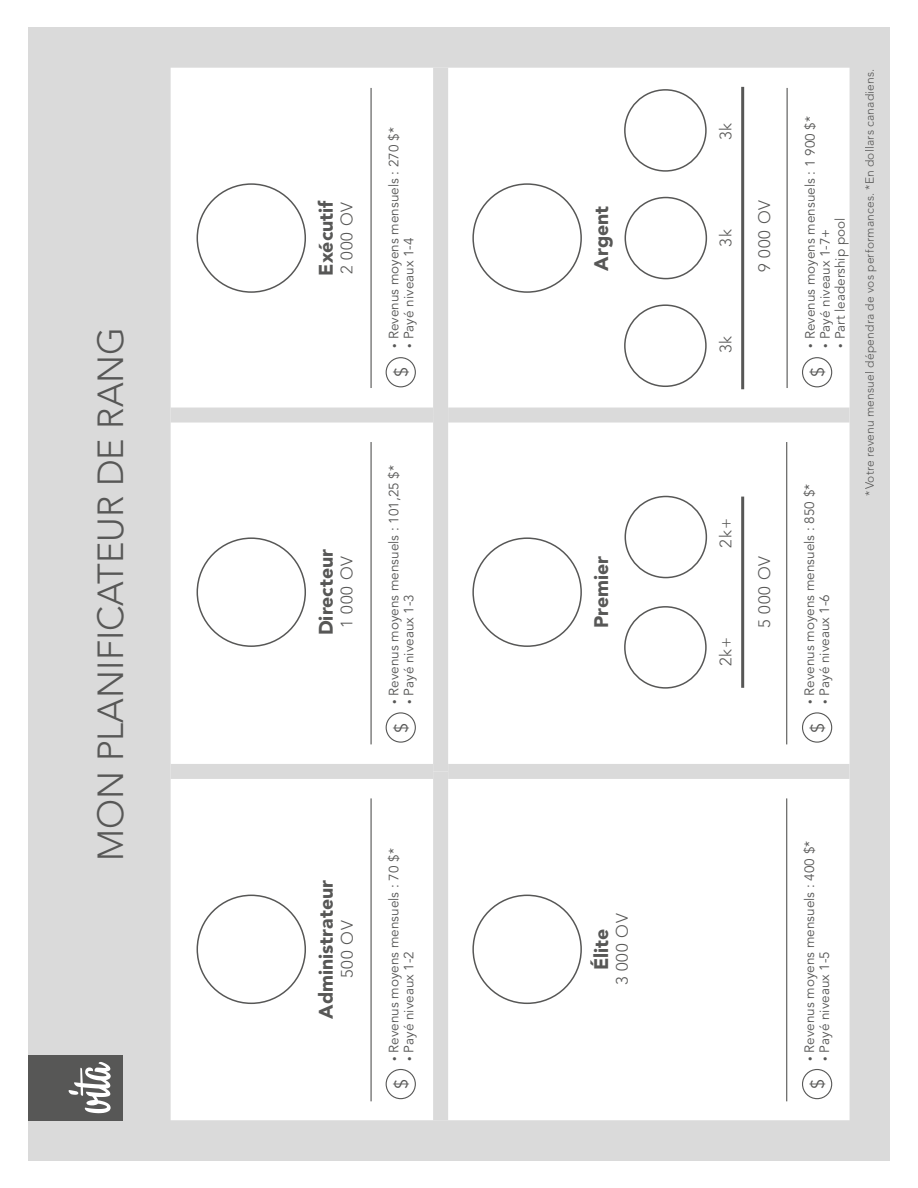
<style>
.page{position:relative;width:918px;height:1188px;background:#fff}
.page>*{position:absolute;margin:0;border:0;box-sizing:border-box;transform-origin:0 0}
.t1{font:300 36px "Avenir";color:#575756}
.t2{font:900 19.5px "Avenir";color:#575756}
.t3{font:18px "Avenir";color:#575756}
.t4{font:300 16.5px "Avenir";letter-spacing:.05em;color:#575756}
.t5{font:13.5px "Avenir";color:#575756}
.t6{font:300 12px "Avenir";letter-spacing:.02em;color:#575756}
.s1{font-size:9px}
</style>
<div class="page">
<div style="left:28px;top:27px;width:862px;height:1134px;background:#dadada"></div>
<div style="left:28px;top:1055px;width:95px;height:65px;background:#575756"></div>
<svg style="left:69px;top:1062px;width:42px;height:51px"></svg>
<div style="left:171px;top:68px;width:679px;height:1052px;background:#fff"></div>
<div style="left:171px;top:764px;width:262px;height:15px;background:#dadada"></div>
<div style="left:171px;top:408px;width:262px;height:15px;background:#dadada"></div>
<div style="left:433px;top:771px;width:15px;height:349px;background:#dadada"></div>
<div style="left:433px;top:415px;width:15px;height:356px;background:#dadada"></div>
<div style="left:448px;top:764px;width:402px;height:15px;background:#dadada"></div>
<div style="left:433px;top:68px;width:15px;height:347px;background:#dadada"></div>
<div style="left:448px;top:408px;width:402px;height:15px;background:#dadada"></div>
<hr style="left:371px;top:798px;width:1px;height:303px;background:#575756">
<hr style="left:371px;top:442px;width:1px;height:302px;background:#575756">
<hr style="left:371px;top:88px;width:1px;height:300px;background:#575756">
<hr style="left:786px;top:798px;width:1px;height:303px;background:#575756">
<hr style="left:786px;top:442px;width:1px;height:302px;background:#575756">
<hr style="left:787px;top:88px;width:1px;height:300px;background:#575756">
<div style="left:386px;top:1070px;width:29px;height:29px;background:#fff;border-radius:50%"></div>
<div style="left:386px;top:1069px;width:30px;height:30px;border:1px solid #575756;border-radius:50%"></div>
<div style="left:803px;top:1070px;width:29px;height:29px;background:#fff;border-radius:50%"></div>
<div style="left:802px;top:1069px;width:30px;height:30px;border:1px solid #575756;border-radius:50%"></div>
<div style="left:386px;top:713px;width:29px;height:29px;background:#fff;border-radius:50%"></div>
<div style="left:386px;top:712px;width:30px;height:31px;border:1px solid #575756;border-radius:50%"></div>
<div style="left:803px;top:713px;width:29px;height:29px;background:#fff;border-radius:50%"></div>
<div style="left:802px;top:712px;width:30px;height:31px;border:1px solid #575756;border-radius:50%"></div>
<div style="left:386px;top:358px;width:29px;height:29px;background:#fff;border-radius:50%"></div>
<div style="left:386px;top:357px;width:30px;height:30px;border:1px solid #575756;border-radius:50%"></div>
<div style="left:803px;top:358px;width:29px;height:29px;background:#fff;border-radius:50%"></div>
<div style="left:802px;top:357px;width:30px;height:30px;border:1px solid #575756;border-radius:50%"></div>
<div style="left:197px;top:895px;width:109px;height:109px;border:2px solid #575756;border-radius:50%"></div>
<div style="left:472px;top:895px;width:110px;height:109px;border:2px solid #575756;border-radius:50%"></div>
<div style="left:197px;top:537px;width:109px;height:110px;border:2px solid #575756;border-radius:50%"></div>
<div style="left:472px;top:537px;width:110px;height:110px;border:2px solid #575756;border-radius:50%"></div>
<div style="left:625px;top:496px;width:82px;height:82px;border:2px solid #575756;border-radius:50%"></div>
<div style="left:624px;top:606px;width:83px;height:83px;border:2px solid #575756;border-radius:50%"></div>
<div style="left:625px;top:197px;width:82px;height:82px;border:2px solid #575756;border-radius:50%"></div>
<div style="left:624px;top:304px;width:83px;height:83px;border:2px solid #575756;border-radius:50%"></div>
<div style="left:624px;top:89px;width:83px;height:83px;border:2px solid #575756;border-radius:50%"></div>
<div style="left:197px;top:183px;width:109px;height:110px;border:2px solid #575756;border-radius:50%"></div>
<div style="left:472px;top:183px;width:110px;height:110px;border:2px solid #575756;border-radius:50%"></div>
<hr style="left:741px;top:497px;width:3px;height:191px;background:#575756">
<hr style="left:741px;top:87px;width:3px;height:302px;background:#575756">
<h1 class="t1" style="left:89px;top:861px;width:535px;rotate:-90deg">MON PLANIFICATEUR DE RANG</h1>
<p class="t5" style="left:386px;top:348px;width:222px;rotate:-90deg"><span class="s1">•</span> Revenus moyens mensuels : 270 $*</p>
<h2 class="t2" style="left:314px;top:276px;width:77px;rotate:-90deg">Exécutif</h2>
<p class="t4" style="left:337px;top:274px;width:74px;rotate:-90deg">2 000 OV</p>
<h2 class="t2" style="left:590px;top:271px;width:66px;rotate:-90deg">Argent</h2>
<p class="t5" style="left:401px;top:348px;width:111px;rotate:-90deg"><span class="s1">•</span> Payé niveaux 1-4</p>
<p class="t4" style="left:716px;top:140px;width:19px;rotate:-90deg">3k</p>
<p class="t4" style="left:716px;top:247px;width:19px;rotate:-90deg">3k</p>
<p class="t4" style="left:716px;top:353px;width:19px;rotate:-90deg">3k</p>
<p class="t4" style="left:755px;top:272px;width:74px;rotate:-90deg">9 000 OV</p>
<p class="t5" style="left:802px;top:348px;width:233px;rotate:-90deg"><span class="s1">•</span> Revenus moyens mensuels : 1 900 $*</p>
<p class="t5" style="left:817px;top:348px;width:120px;rotate:-90deg"><span class="s1">•</span> Payé niveaux 1-7+</p>
<p class="t5" style="left:832px;top:348px;width:131px;rotate:-90deg"><span class="s1">•</span> Part leadership pool</p>
<h3 class="t3" style="left:391px;top:377px;width:12px;rotate:-90deg">$</h3>
<h3 class="t3" style="left:807px;top:377px;width:12px;rotate:-90deg">$</h3>
<p class="t5" style="left:386px;top:704px;width:240px;rotate:-90deg"><span class="s1">•</span> Revenus moyens mensuels : 101,25 $*</p>
<p class="t4" style="left:716px;top:548px;width:31px;rotate:-90deg">2k+</p>
<h2 class="t2" style="left:314px;top:635px;width:88px;rotate:-90deg">Directeur</h2>
<p class="t4" style="left:337px;top:628px;width:74px;rotate:-90deg">1 000 OV</p>
<h2 class="t2" style="left:590px;top:628px;width:74px;rotate:-90deg">Premier</h2>
<p class="t4" style="left:755px;top:628px;width:74px;rotate:-90deg">5 000 OV</p>
<p class="t5" style="left:401px;top:704px;width:111px;rotate:-90deg"><span class="s1">•</span> Payé niveaux 1-3</p>
<p class="t4" style="left:716px;top:666px;width:31px;rotate:-90deg">2k+</p>
<p class="t5" style="left:802px;top:704px;width:222px;rotate:-90deg"><span class="s1">•</span> Revenus moyens mensuels : 850 $*</p>
<p class="t5" style="left:817px;top:704px;width:111px;rotate:-90deg"><span class="s1">•</span> Payé niveaux 1-6</p>
<h3 class="t3" style="left:391px;top:733px;width:12px;rotate:-90deg">$</h3>
<h3 class="t3" style="left:807px;top:733px;width:12px;rotate:-90deg">$</h3>
<p class="t6" style="left:863px;top:496px;width:429px;rotate:-90deg">*Votre revenu mensuel dépendra de vos performances. *En dollars canadiens.</p>
<p class="t5" style="left:386px;top:1061px;width:214px;rotate:-90deg"><span class="s1">•</span> Revenus moyens mensuels : 70 $*</p>
<h2 class="t2" style="left:314px;top:1019px;width:140px;rotate:-90deg">Administrateur</h2>
<p class="t4" style="left:613px;top:985px;width:74px;rotate:-90deg">3 000 OV</p>
<p class="t4" style="left:337px;top:978px;width:59px;rotate:-90deg">500 OV</p>
<h2 class="t2" style="left:590px;top:970px;width:43px;rotate:-90deg">Élite</h2>
<p class="t5" style="left:401px;top:1061px;width:111px;rotate:-90deg"><span class="s1">•</span> Payé niveaux 1-2</p>
<p class="t5" style="left:802px;top:1061px;width:222px;rotate:-90deg"><span class="s1">•</span> Revenus moyens mensuels : 400 $*</p>
<p class="t5" style="left:817px;top:1061px;width:111px;rotate:-90deg"><span class="s1">•</span> Payé niveaux 1-5</p>
<h3 class="t3" style="left:391px;top:1089px;width:12px;rotate:-90deg">$</h3>
<h3 class="t3" style="left:807px;top:1089px;width:12px;rotate:-90deg">$</h3>
</div>
